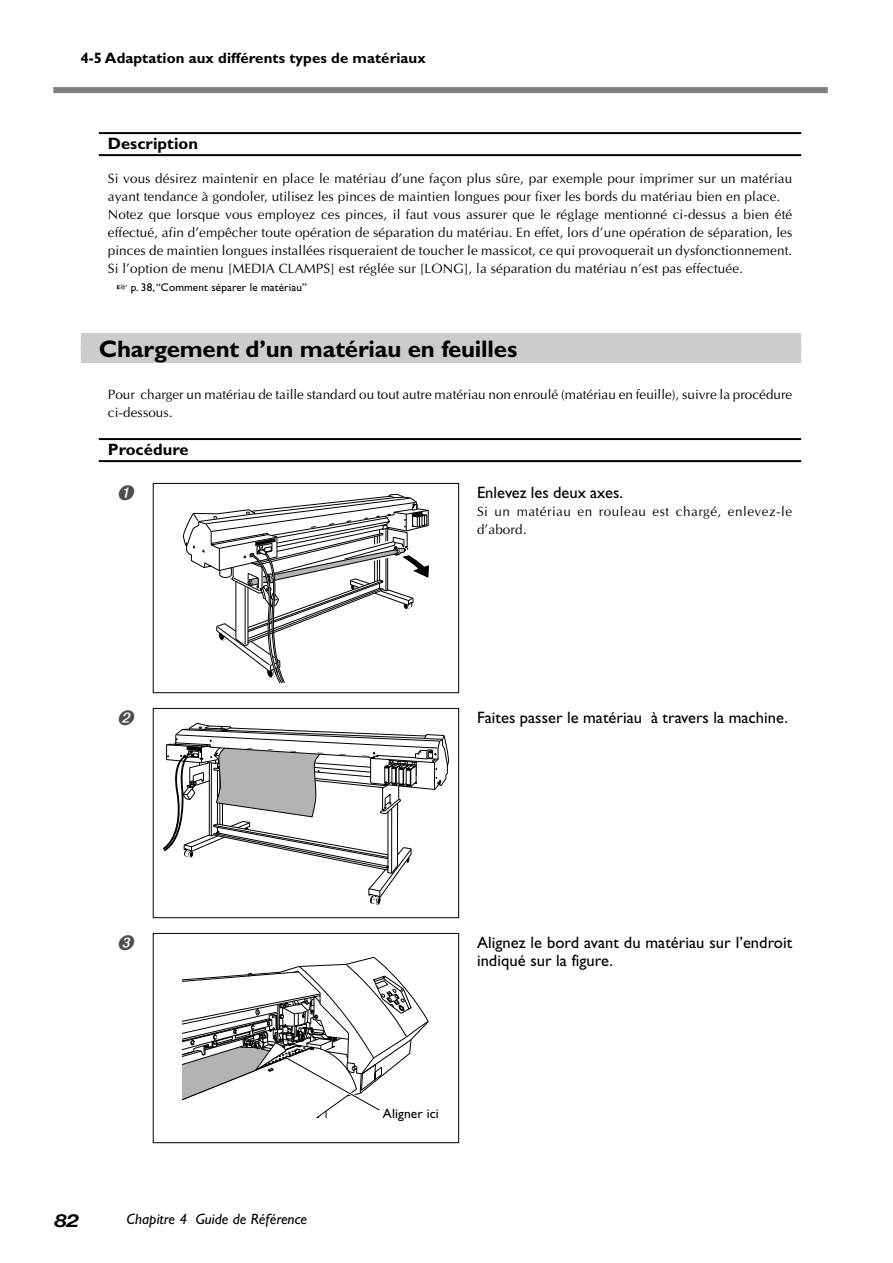
<style>
.page{position:relative;width:893px;height:1263px;background:#fff}
.page>*{position:absolute;margin:0;border:0;box-sizing:border-box;transform-origin:0 0}
.t1{font:700 24px "Gill Sans";letter-spacing:-.005em;color:#000}
.t2{font:italic 700 18px "Helvetica Neue";color:#000;scale:1.2 1}
.t3{font:16.5px/18px "Gill Sans";letter-spacing:.005em;color:#000}
.t4{font:700 16.5px "Gill Sans";letter-spacing:.005em;color:#000}
.t5{font:700 15px "Gill Sans";letter-spacing:.005em;color:#000}
.t6{font:italic 15px "Gill Sans";letter-spacing:.005em;color:#000}
.t7{font:13.5px/18px "Optima";letter-spacing:.01em;color:#000}
.t8{font:13.5px/18px "Optima";letter-spacing:.035em;color:#000}
.t9{font:13.5px "Gill Sans";letter-spacing:.01em;color:#000}
.t10{font:11.25px "Gill Sans";letter-spacing:.01em;color:#000}
</style>
<div class="page">
<div style="left:53px;top:87px;width:774px;height:6px;background:#808080"></div>
<hr style="left:99px;top:132px;width:702px;height:2px;background:#000">
<hr style="left:99px;top:154px;width:702px;height:2px;background:#000">
<div style="left:81px;top:333px;width:720px;height:17px;background:#ccc"></div>
<div style="left:81px;top:347px;width:720px;height:16px;background:#ccc"></div>
<hr style="left:99px;top:438px;width:702px;height:2px;background:#000">
<hr style="left:99px;top:460px;width:702px;height:2px;background:#000">
<div style="left:153px;top:483px;width:306px;height:210px;border:1px solid #000"></div>
<svg style="left:183px;top:493px;width:246px;height:190px"></svg>
<div style="left:153px;top:708px;width:306px;height:210px;border:1px solid #000"></div>
<svg style="left:163px;top:722px;width:286px;height:183px"></svg>
<div style="left:153px;top:933px;width:306px;height:210px;border:1px solid #000"></div>
<svg style="left:183px;top:957px;width:246px;height:161px"></svg>
<p class="t5" style="left:80px;top:53px;width:347px">4-5 Adaptation aux différents types de matériaux</p>
<p class="t4" style="left:108px;top:138px;width:92px">Description</p>
<p class="t7" style="left:108px;top:171px;width:686px">Si vous désirez maintenir en place le matériau d’une façon plus sûre, par exemple pour imprimer sur un matériau ayant tendance à gondoler, utilisez les pinces de maintien longues pour fixer les bords du matériau bien en place.<br>Notez que lorsque vous employez ces pinces, il faut vous assurer que le réglage mentionné ci-dessus a bien été effectué, afin d’empêcher toute opération de séparation du matériau. En effet, lors d’une opération de séparation, les pinces de maintien longues installées risqueraient de toucher le massicot, ce qui provoquerait un dysfonctionnement.<br>Si l’option de menu [MEDIA CLAMPS] est réglée sur [LONG], la séparation du matériau n’est pas effectuée.</p>
<p class="t10" style="left:117px;top:283px;width:191px">☞ p. 38, “Comment séparer le matériau”</p>
<h1 class="t1" style="left:99px;top:341px;width:420px">Chargement d’un matériau en feuilles</h1>
<p class="t7" style="left:108px;top:387px;width:686px">Pour charger un matériau de taille standard ou tout autre matériau non enroulé (matériau en feuille), suivre la procédure ci-dessous.</p>
<p class="t4" style="left:108px;top:444px;width:82px">Procédure</p>
<p class="t3" style="left:477px;top:485px;width:148px">Enlevez les deux axes.</p>
<p class="t8" style="left:477px;top:504px;width:317px">Si un matériau en rouleau est chargé, enlevez-le d’abord.</p>
<p class="t3" style="left:477px;top:710px;width:312px">Faites passer le matériau à travers la machine.</p>
<h2 class="t2" style="left:55px;top:1214px;width:22px">82</h2>
<p class="t6" style="left:127px;top:1214px;width:182px">Chapitre 4 Guide de Référence</p>
<p class="t3" style="left:477px;top:935px;width:317px">Alignez le bord avant du matériau sur l’endroit indiqué sur la figure.</p>
<p class="t9" style="left:383px;top:1108px;width:57px">Aligner ici</p>
</div>
